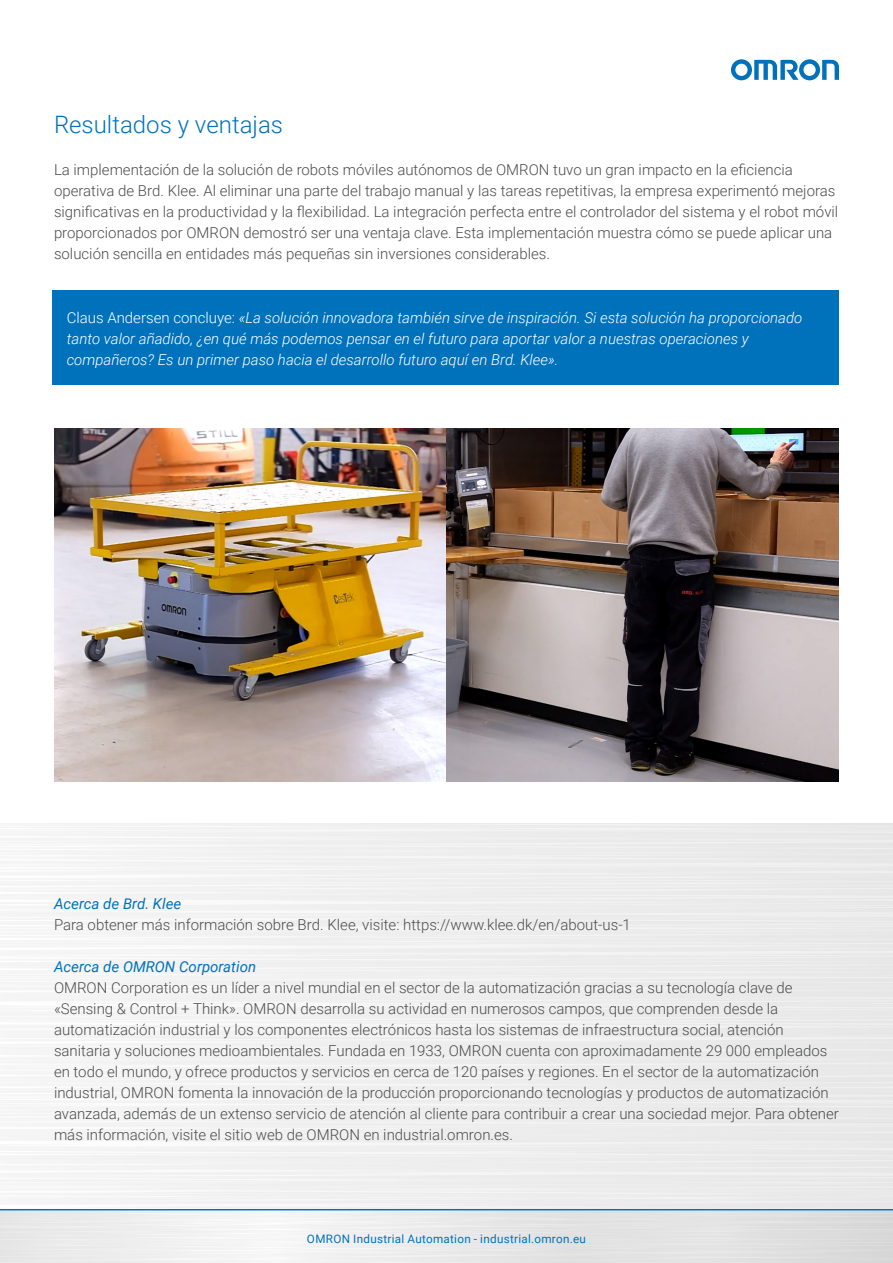
<style>
.page{position:relative;width:893px;height:1263px;background:#fff}
.page>*{position:absolute;margin:0;border:0;box-sizing:border-box;transform-origin:0 0}
.Success_Story_Body_Paragraph{font:300 24px "Roboto";color:#0072bc}
.Success_Story_Body_Paragraph-2{font:300 15px/21px "Roboto";color:#4b4c4d}
.Success_Story_Body_Paragraph-3{font:italic 300 15px/21px "Roboto";color:#fff}
.Success_Story_Body_Paragraph-4{font:italic 15px "Roboto";color:#0072bc}
.t1{font:11.7px "Roboto";letter-spacing:.025em;color:#0072bc}
.s1{font-style:normal}
</style>
<div class="page">
<div style="left:52px;top:291px;width:787px;height:94px;background:#0072bc"></div>
<div style="left:0;top:824px;width:893px;height:385px;background:#efefef"></div>
<svg style="left:0;top:826px;width:232px;height:86px"></svg>
<svg style="left:731px;top:59px;width:108px;height:21px"></svg>
<svg style="left:0;top:1210px;width:893px;height:53px"></svg>
<hr style="left:0;top:1209px;width:893px;height:1px;background:#0072bc">
<img style="left:54px;top:428px;width:392px;height:353px">
<img style="left:446px;top:428px;width:393px;height:353px">
<p class="Success_Story_Body_Paragraph" style="left:54px;top:108px;width:231px">Resultados y ventajas</p>
<p class="Success_Story_Body_Paragraph-2" style="left:54px;top:159px;width:786px">La implementación de la solución de robots móviles autónomos de OMRON tuvo un gran impacto en la eficiencia operativa de Brd. Klee. Al eliminar una parte del trabajo manual y las tareas repetitivas, la empresa experimentó mejoras significativas en la productividad y la flexibilidad. La integración perfecta entre el controlador del sistema y el robot móvil proporcionados por OMRON demostró ser una ventaja clave. Esta implementación muestra cómo se puede aplicar una solución sencilla en entidades más pequeñas sin inversiones considerables.</p>
<p class="Success_Story_Body_Paragraph-3" style="left:67px;top:307px;width:737px"><span class="s1">Claus Andersen concluye:</span> «La solución innovadora también sirve de inspiración. Si esta solución ha proporcionado tanto valor añadido, ¿en qué más podemos pensar en el futuro para aportar valor a nuestras operaciones y compañeros? Es un primer paso hacia el desarrollo futuro aquí en Brd. Klee».</p>
<p class="Success_Story_Body_Paragraph-4" style="left:54px;top:893px;width:129px">Acerca de Brd. Klee</p>
<p class="Success_Story_Body_Paragraph-2" style="left:54px;top:913px;width:578px">Para obtener más información sobre Brd. Klee, visite: https://www.klee.dk/en/about-us-1</p>
<p class="Success_Story_Body_Paragraph-4" style="left:54px;top:956px;width:204px">Acerca de OMRON Corporation</p>
<p class="Success_Story_Body_Paragraph-2" style="left:54px;top:976px;width:786px">OMRON Corporation es un líder a nivel mundial en el sector de la automatización gracias a su tecnología clave de «Sensing &amp; Control + Think». OMRON desarrolla su actividad en numerosos campos, que comprenden desde la automatización industrial y los componentes electrónicos hasta los sistemas de infraestructura social, atención sanitaria y soluciones medioambientales. Fundada en 1933, OMRON cuenta con aproximadamente 29 000 empleados en todo el mundo, y ofrece productos y servicios en cerca de 120 países y regiones. En el sector de la automatización industrial, OMRON fomenta la innovación de la producción proporcionando tecnologías y productos de automatización avanzada, además de un extenso servicio de atención al cliente para contribuir a crear una sociedad mejor. Para obtener más información, visite el sitio web de OMRON en industrial.omron.es.</p>
<p class="t1" style="left:307px;top:1230px;width:281px">OMRON Industrial Automation - industrial.omron.eu</p>
</div>
